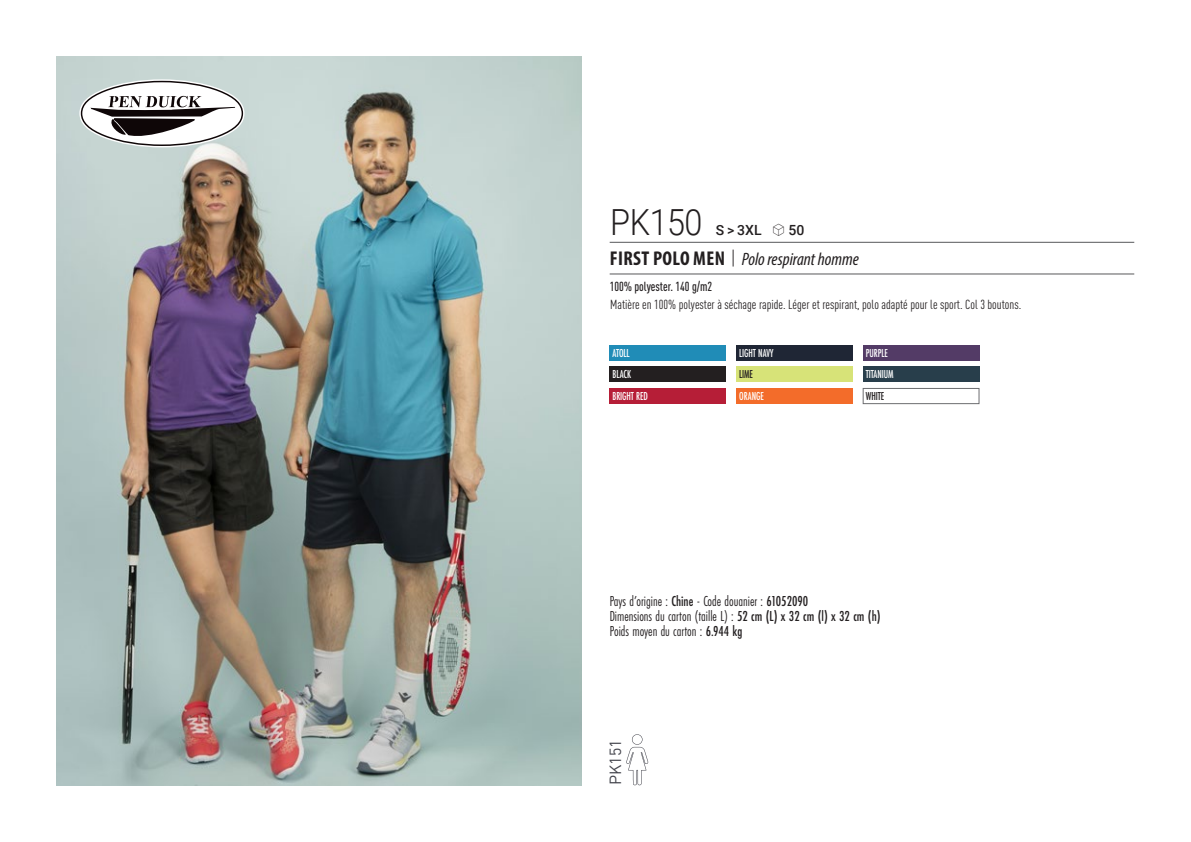
<style>
.page{position:relative;width:1191px;height:842px;background:#fff}
.page>*{position:absolute;margin:0;border:0;box-sizing:border-box;transform-origin:0 0}
.t1{font:300 36px "Roboto";letter-spacing:-.015em;color:#231f20;scale:.9 1}
.t2{font:italic 18px "Myriad Variable Concept";color:#231f20}
.t3{font:16px "DIN Pro";color:#43444c}
.t4{font:15px "Futura PT Cond";color:#231f20;scale:.95 1}
.t5{font:500 14px "Roboto";color:#231f20}
.t6{font:condensed 13px "DIN Pro";color:#231f20}
.grammage_2020{font:500 condensed 13px "DIN Pro";color:#231f20;scale:.95 1}
.Coloris_nuancier_bla{font:500 12px "Futura PT Cond";letter-spacing:-.01em;color:#fff;scale:.9 1}
.Coloris_nuancier{font:500 12px "Futura PT Cond";letter-spacing:-.01em;color:#231f20;scale:.9 1}
.s1{font-family:"Linotype Shapeshifter";font-weight:400;font-size:16px}
.s2{font-family:"Myriad Pro";font-weight:700;font-style:normal;font-stretch:condensed;font-size:20px}
.s3{font-family:"Roboto Condensed";font-weight:300;font-style:normal;font-size:20px}
.s4{font-weight:500}
</style>
<div class="page">
<img style="left:57px;top:57px;width:524px;height:728px">
<svg style="left:79px;top:79px;width:165px;height:68px"></svg>
<div style="left:609px;top:345px;width:117px;height:16px;background:#208cb7"></div>
<div style="left:609px;top:367px;width:117px;height:15px;background:#231f20"></div>
<div style="left:609px;top:388px;width:117px;height:16px;background:#b61e37"></div>
<div style="left:736px;top:345px;width:116px;height:16px;background:#1f2635"></div>
<div style="left:736px;top:367px;width:116px;height:15px;background:#d7e378"></div>
<div style="left:736px;top:388px;width:116px;height:16px;background:#f36c2a"></div>
<div style="left:863px;top:345px;width:116px;height:16px;background:#533b66"></div>
<div style="left:863px;top:367px;width:116px;height:15px;background:#283e4b"></div>
<div style="left:863px;top:388px;width:116px;height:16px;background:#fff;border:1px solid #6c6d70"></div>
<svg style="left:626px;top:734px;width:22px;height:51px"></svg>
<hr style="left:609px;top:242px;width:525px;height:1px;background:#57585a">
<hr style="left:609px;top:274px;width:525px;height:1px;background:#57585a">
<p class="t1" style="left:610px;top:197px;width:104px">PK150</p>
<p class="t5" style="left:715px;top:220px;width:90px">S &gt; 3XL <span class="s1">S</span> 50</p>
<p class="t2" style="left:610px;top:249px;width:251px"><span class="s2">FIRST POLO MEN</span> <span class="s3">|</span> Polo respirant homme</p>
<p class="grammage_2020" style="left:609px;top:277px;width:109px">100% polyester. 140 g/m2</p>
<p class="t6" style="left:610px;top:295px;width:412px">Matière en 100% polyester à séchage rapide. Léger et respirant, polo adapté pour le sport. Col 3 boutons.</p>
<p class="Coloris_nuancier_bla" style="left:612px;top:346px;width:21px">ATOLL</p>
<p class="Coloris_nuancier_bla" style="left:612px;top:367px;width:22px">BLACK</p>
<p class="Coloris_nuancier_bla" style="left:612px;top:389px;width:41px">BRIGHT RED</p>
<p class="Coloris_nuancier_bla" style="left:739px;top:346px;width:40px">LIGHT NAVY</p>
<p class="Coloris_nuancier" style="left:739px;top:367px;width:17px">LIME</p>
<p class="Coloris_nuancier_bla" style="left:739px;top:389px;width:29px">ORANGE</p>
<p class="Coloris_nuancier_bla" style="left:866px;top:346px;width:26px">PURPLE</p>
<p class="Coloris_nuancier_bla" style="left:866px;top:367px;width:32px">TITANIUM</p>
<p class="Coloris_nuancier" style="left:866px;top:389px;width:22px">WHITE</p>
<p class="t4" style="left:609px;top:592px;width:211px">Pays d’origine : <span class="s4">Chine</span> - Code douanier : <span class="s4">61052090</span></p>
<p class="t4" style="left:609px;top:607px;width:287px">Dimensions du carton (taille L) : <span class="s4">52 cm (L) x 32 cm (l) x 32 cm (h)</span></p>
<p class="t4" style="left:609px;top:622px;width:141px">Poids moyen du carton : <span class="s4">6.944 kg</span></p>
<p class="t3" style="left:602px;top:785px;width:47px;rotate:-90deg">PK151</p>
</div>
